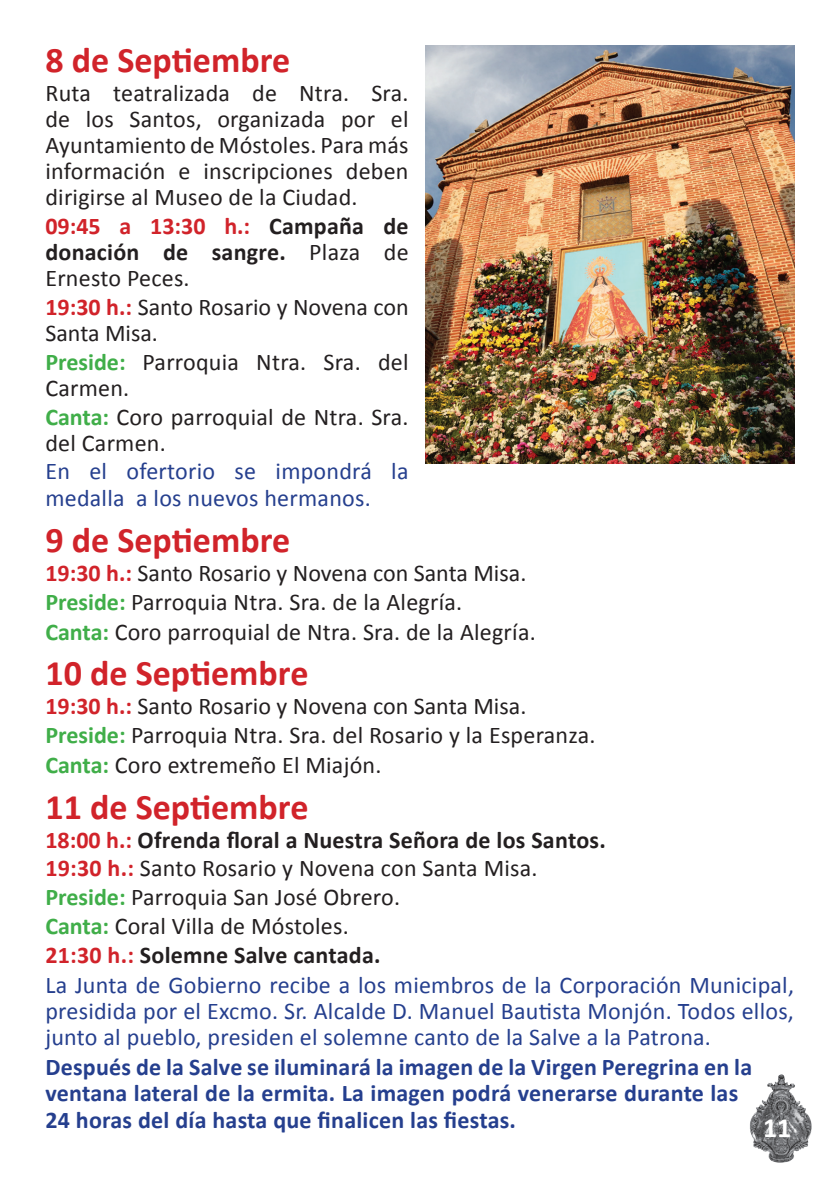
<style>
.page{position:relative;width:840px;height:1191px;background:#fff}
.page>*{position:absolute;margin:0;border:0;box-sizing:border-box;transform-origin:0 0}
.t1{font:700 36px "Calibri";color:#d1232a}
.t2{font:700 28px "Calibri";color:#fff}
.t3{font:24px/26px "Calibri";letter-spacing:.01em;color:#231f20}
.t4{font:24px/27px "Calibri";letter-spacing:.01em;color:#253f8e}
.t5{font:700 24px/26.4px "Calibri";letter-spacing:.01em;color:#253f8e}
.t6{font:700 24px/26px "Calibri";letter-spacing:.01em;color:#231f20;text-align:justify}
.s1{color:#d1232a}
.s2{font-weight:400}
.s3{font-weight:700;color:#d1232a}
.s4{font-weight:700;color:#40ae49}
.s5{font-weight:700}
.s6{color:#253f8e}
</style>
<div class="page">
<img style="left:767px;top:1074px;width:14px;height:11px">
<img style="left:425px;top:45px;width:369px;height:418px">
<h1 class="t1" style="left:45px;top:37px;width:246px">8 de Septiembre</h1>
<p class="t3" style="left:45px;top:80px;width:364px;text-align:justify">Ruta teatralizada de Ntra. Sra. de los Santos, organizada por el Ayuntamiento de Móstoles. Para más información e inscripciones deben dirigirse al Museo de la Ciudad.</p>
<p class="t6" style="left:45px;top:213px;width:364px"><span class="s1">09:45 a 13:30 h.:</span> Campaña de donación de sangre. <span class="s2">Plaza de Ernesto Peces.</span></p>
<p class="t3" style="left:45px;top:294px;width:364px"><span class="s3">19:30 h.:</span> Santo Rosario y Novena con<br>Santa Misa.</p>
<p class="t3" style="left:45px;top:349px;width:364px"><span class="s4">Preside:</span> Parroquia Ntra. Sra. del<br>Carmen.</p>
<p class="t3" style="left:45px;top:404px;width:364px"><span class="s4">Canta:</span> Coro parroquial de Ntra. Sra. del Carmen.</p>
<p class="t4" style="left:45px;top:458px;width:364px">En el ofertorio se impondrá la medalla a los nuevos hermanos.</p>
<h1 class="t1" style="left:45px;top:517px;width:246px">9 de Septiembre</h1>
<p class="t3" style="left:45px;top:558px;width:491px;line-height:29.4px"><span class="s3">19:30 h.:</span> Santo Rosario y Novena con Santa Misa.<br><span class="s4">Preside:</span> Parroquia Ntra. Sra. de la Alegría.<br><span class="s4">Canta:</span> Coro parroquial de Ntra. Sra. de la Alegría.</p>
<h1 class="t1" style="left:45px;top:650px;width:264px">10 de Septiembre</h1>
<p class="t3" style="left:45px;top:691px;width:551px;line-height:29.4px"><span class="s3">19:30 h.:</span> Santo Rosario y Novena con Santa Misa.<br><span class="s4">Preside:</span> Parroquia Ntra. Sra. del Rosario y la Esperanza.<br><span class="s4">Canta:</span> Coro extremeño El Miajón.</p>
<h1 class="t1" style="left:45px;top:783px;width:264px">11 de Septiembre</h1>
<p class="t3" style="left:45px;top:825px;width:749px;line-height:29.2px"><span class="s3">18:00 h.:</span> <span class="s5">Ofrenda floral a Nuestra Señora de los Santos.<br></span><span class="s3">19:30 h.:</span> Santo Rosario y Novena con Santa Misa.<br><span class="s4">Preside:</span> Parroquia San José Obrero.<br><span class="s4">Canta:</span> Coral Villa de Móstoles.<br><span class="s3">21:30 h.:</span> <span class="s5">Solemne Salve cantada.<br></span><span class="s6">La Junta de Gobierno recibe a los miembros de la Corporación Municipal,</span></p>
<p class="t4" style="left:45px;top:998px;width:749px;line-height:26px">presidida por el Excmo. Sr. Alcalde D. Manuel Bautista Monjón. Todos ellos, junto al pueblo, presiden el solemne canto de la Salve a la Patrona.</p>
<p class="t5" style="left:45px;top:1054px;width:708px">Después de la Salve se iluminará la imagen de la Virgen Peregrina en la ventana lateral de la ermita. La imagen podrá venerarse durante las<br>24 horas del día hasta que finalicen las fiestas.</p>
<p class="t2" style="left:762px;top:1110px;width:30px">11</p>
</div>
